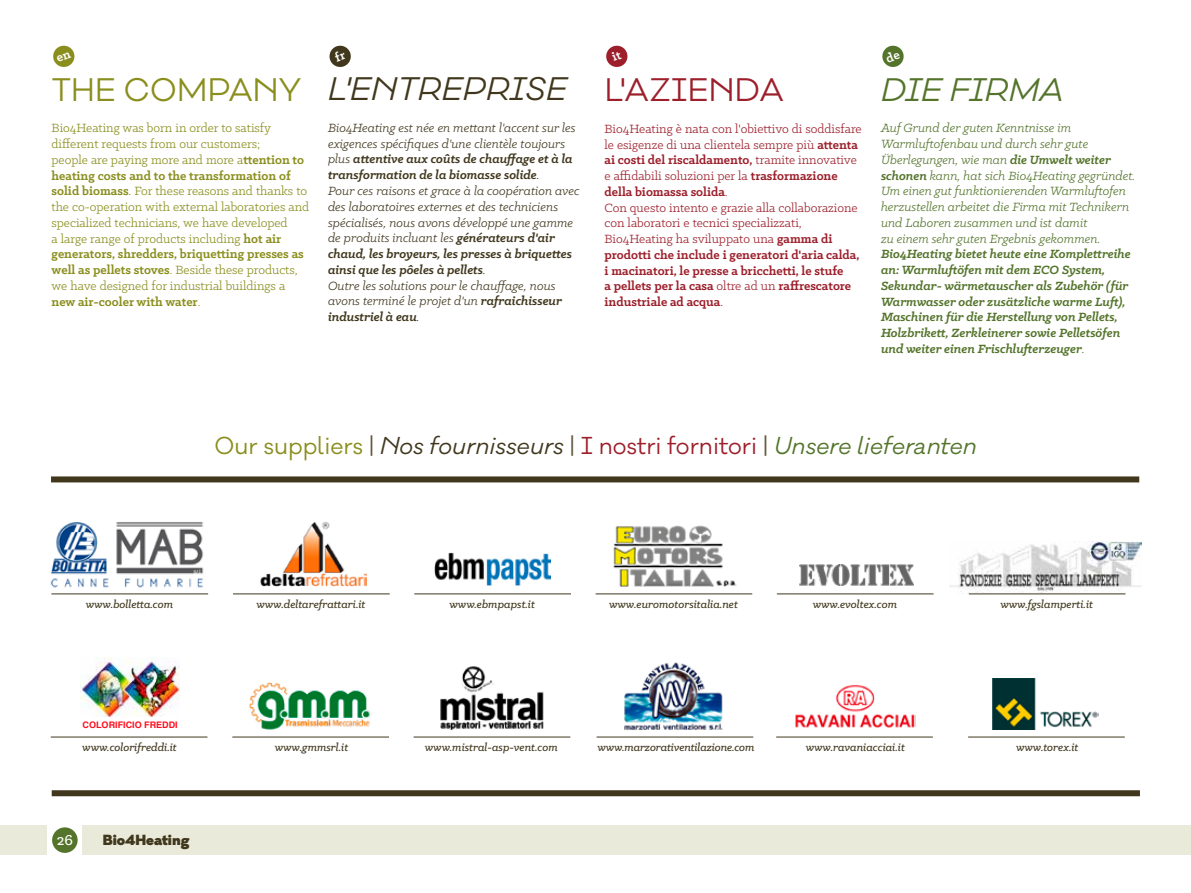
<style>
.page{position:relative;width:1191px;height:893px;background:#fff}
.page>*{position:absolute;margin:0;border:0;box-sizing:border-box;transform-origin:0 0}
.t1{font:italic 30px "Galano Classic Alt";letter-spacing:.01em;color:#40371d}
.t2{font:30px "Galano Classic Alt";letter-spacing:.01em;color:#8a8e1d}
.t3{font:30px "Galano Classic Alt";letter-spacing:.01em;color:#9c1f2b}
.t4{font:italic 30px "Galano Classic Alt";letter-spacing:.01em;color:#54742b}
.t5{font:italic 22.5px "Galano Classic Alt";color:#54742b}
.t6{font:500 16.5px "Klinic Slab";color:#fff}
.t7{font:italic 13.5px/15.8px "Klinic Slab";color:#40371d}
.t8{font:13.5px/15.8px "Klinic Slab";color:#8a8e1d}
.t9{font:13.5px/15.8px "Klinic Slab";color:#9c1f2b}
.t10{font:italic 13.5px/15.8px "Klinic Slab";color:#54742b}
.t11{font:italic 700 13.5px/15.8px "Klinic Slab";color:#54742b}
.t12{font:900 13.5px "Galano Classic";color:#40371d}
.t13{font:italic 500 12px "Klinic Slab";color:#40371d}
.t14{font:700 9px "Helvetica";color:#ff0e1d}
.s1{font-weight:700}
.s2{font-weight:400}
.s3{font-style:normal;color:#8a8e1d}
.s4{font-style:normal;color:#64593f}
.s5{color:#40371d}
.s6{font-style:normal;color:#9c1f2b}
</style>
<div class="page">
<div style="left:82px;top:826px;width:1109px;height:29px;background:#e9ead9"></div>
<div style="left:0;top:826px;width:47px;height:29px;background:#e9ead9"></div>
<div style="left:52px;top:827px;width:26px;height:26px;background:#54742b;border-radius:50%"></div>
<img style="left:434px;top:552px;width:116px;height:34px">
<img style="left:260px;top:521px;width:107px;height:65px">
<img style="left:613px;top:525px;width:124px;height:62px">
<img style="left:949px;top:542px;width:192px;height:51px">
<img style="left:440px;top:666px;width:104px;height:64px">
<img style="left:795px;top:685px;width:120px;height:43px">
<img style="left:992px;top:679px;width:106px;height:51px">
<img style="left:624px;top:662px;width:99px;height:68px">
<img style="left:250px;top:682px;width:122px;height:48px">
<img style="left:50px;top:522px;width:158px;height:72px">
<img style="left:80px;top:657px;width:99px;height:60px">
<div style="left:51px;top:476px;width:1088px;height:6px;background:#40371d"></div>
<hr style="left:51px;top:594px;width:157px;height:1px;background:#40371d">
<hr style="left:233px;top:594px;width:157px;height:1px;background:#40371d">
<hr style="left:414px;top:594px;width:157px;height:1px;background:#40371d">
<hr style="left:596px;top:737px;width:157px;height:1px;background:#40371d">
<hr style="left:776px;top:737px;width:157px;height:1px;background:#40371d">
<hr style="left:413px;top:737px;width:157px;height:1px;background:#40371d">
<hr style="left:51px;top:737px;width:156px;height:1px;background:#40371d">
<hr style="left:232px;top:737px;width:157px;height:1px;background:#40371d">
<hr style="left:968px;top:737px;width:156px;height:1px;background:#40371d">
<hr style="left:595px;top:594px;width:157px;height:1px;background:#40371d">
<hr style="left:777px;top:594px;width:156px;height:1px;background:#40371d">
<hr style="left:968px;top:594px;width:157px;height:1px;background:#40371d">
<img style="left:799px;top:565px;width:114px;height:20px">
<div style="left:52px;top:790px;width:1088px;height:6px;background:#40371d"></div>
<svg style="left:53px;top:45px;width:22px;height:22px"></svg>
<svg style="left:329px;top:45px;width:22px;height:22px"></svg>
<svg style="left:606px;top:45px;width:22px;height:22px"></svg>
<svg style="left:882px;top:45px;width:22px;height:22px"></svg>
<h1 class="t2" style="left:52px;top:70px;width:251px">THE COMPANY</h1>
<p class="t8" style="left:52px;top:120px;width:259px">Bio4Heating was born in order to satisfy different requests from our customers;<br>people are paying more and more a<span class="s1">ttention to heating costs and to the transformation of solid biomass</span>. For these reasons and thanks to the co-operation with external laboratories and specialized technicians, we have developed<br>a large range of products including <span class="s1">hot air generators, shredders, briquetting presses as well as pellets stoves</span>. Beside these products, we have designed for industrial buildings a <span class="s1">new air-cooler with water</span>.</p>
<h1 class="t1" style="left:328px;top:70px;width:240px">L'ENTREPRISE</h1>
<p class="t7" style="left:328px;top:120px;width:253px">Bio4Heating est née en mettant l'accent sur les exigences spécifiques d'une clientèle toujours plus <span class="s1">attentive aux coûts de chauffage et à la transformation de la biomasse solide</span>.<br>Pour ces raisons et grace à la coopération avec des laboratoires externes et des techniciens spécialisés, nous avons développé une gamme de produits incluant les <span class="s1">générateurs d'air chaud, les broyeurs, les presses à briquettes ainsi que les pôeles à pellets</span>.<br>Outre les solutions pour le chauffage, nous avons terminé le projet d'un <span class="s1">rafraichisseur industriel à eau</span>.</p>
<h1 class="t3" style="left:604px;top:71px;width:180px">L'AZIENDA</h1>
<p class="t9" style="left:604px;top:120px;width:259px">Bio4Heating è nata con l'obiettivo di soddisfare le esigenze di una clientela sempre più <span class="s1">attenta ai costi del riscaldamento,</span> tramite innovative e affidabili soluzioni per la <span class="s1">trasformazione della biomassa solida</span>.<br>Con questo intento e grazie alla collaborazione con laboratori e tecnici specializzati, Bio4Heating ha sviluppato una <span class="s1">gamma di prodotti che include i generatori d'aria calda, i macinatori, le presse a bricchetti, le stufe<br>a pellets per la casa</span> oltre ad un <span class="s1">raffrescatore industriale ad acqua</span>.</p>
<h1 class="t4" style="left:881px;top:70px;width:184px">DIE FIRMA</h1>
<p class="t10" style="left:881px;top:120px;width:256px">Auf Grund der guten Kenntnisse im Warmluftofenbau und durch sehr gute Überlegungen, wie man <span class="s1">die Umwelt weiter schonen</span> kann, hat sich Bio4Heating gegründet.<br>Um einen gut funktionierenden Warmluftofen herzustellen arbeitet die Firma mit Technikern und Laboren zusammen und ist damit<br>zu einem sehr guten Ergebnis gekommen.</p>
<p class="t11" style="left:881px;top:246px;width:251px">Bio4Heating bietet heute eine Komplettreihe an: Warmluftöfen mit dem ECO System, Sekundar- wärmetauscher als Zubehör (für Warmwasser oder zusätzliche warme Luft), Maschinen für die Herstellung von Pellets, Holzbrikett, Zerkleinerer sowie Pelletsöfen und weiter einen Frischlufterzeuger<span class="s2">.</span></p>
<h2 class="t5" style="left:214px;top:431px;width:764px"><span class="s3">Our suppliers</span> <span class="s4">|</span> <span class="s5">Nos fournisseurs</span> <span class="s4">|</span> <span class="s6">I nostri fornitori</span> <span class="s4">|</span> Unsere lieferanten</h2>
<p class="t13" style="left:86px;top:596px;width:89px">www.bolletta.com</p>
<p class="t13" style="left:256px;top:596px;width:110px">www.deltarefrattari.it</p>
<p class="t13" style="left:449px;top:596px;width:87px">www.ebmpapst.it</p>
<p class="t14" style="left:83px;top:717px;width:97px">COLORIFICIO FREDDI</p>
<p class="t13" style="left:609px;top:596px;width:130px">www.euromotorsitalia.net</p>
<p class="t13" style="left:813px;top:596px;width:86px">www.evoltex.com</p>
<p class="t13" style="left:1000px;top:596px;width:94px">www.fgslamperti.it</p>
<p class="t13" style="left:82px;top:739px;width:96px">www.colorifreddi.it</p>
<p class="t13" style="left:275px;top:739px;width:75px">www.gmmsrl.it</p>
<p class="t13" style="left:425px;top:739px;width:134px">www.mistral-asp-vent.com</p>
<p class="t13" style="left:597px;top:739px;width:158px">www.marzorativentilazione.com</p>
<p class="t13" style="left:806px;top:739px;width:100px">www.ravaniacciai.it</p>
<p class="t13" style="left:1016px;top:739px;width:64px">www.torex.it</p>
<p class="t6" style="left:57px;top:829px;width:18px">26</p>
<p class="t12" style="left:103px;top:830px;width:88px">Bio4Heating</p>
</div>
